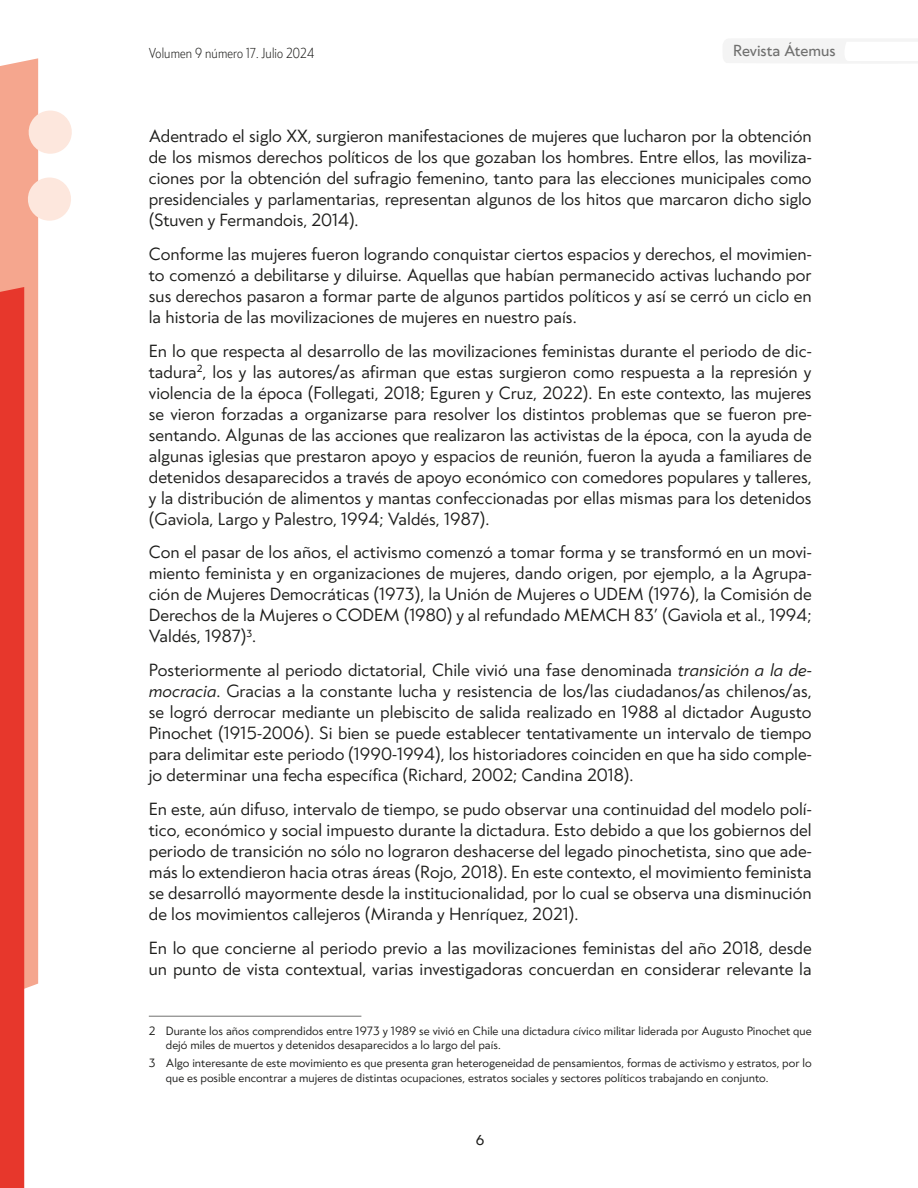
<style>
.page{position:relative;width:918px;height:1188px;background:#fff}
.page>*{position:absolute;margin:0;border:0;box-sizing:border-box;transform-origin:0 0}
.t1{font:16.5px/21px "Klein";color:#1d1d1b;text-align:justify}
.t2{font:15px "Klein";color:#70706f}
.t3{font:300 13.5px "Klein Condensed";letter-spacing:.01em;color:#1d1d1b}
.t4{font:13.5px "Klein";color:#1d1d1b}
.t5{font:11.25px/14.2px "Klein";color:#1d1d1b}
.s1{font-style:italic}
</style>
<div class="page">
<svg style="left:723px;top:39px;width:195px;height:24px"></svg>
<svg style="left:0;top:58px;width:72px;height:1130px"></svg>
<hr style="left:149px;top:1016px;width:212px;height:1px;background:#70706f">
<p class="t3" style="left:149px;top:43px;width:167px">Volumen 9 número 17. Julio 2024</p>
<p class="t2" style="left:733px;top:39px;width:104px">Revista Átemus</p>
<p class="t1" style="left:149px;top:125px;width:664px">Adentrado el siglo XX, surgieron manifestaciones de mujeres que lucharon por la obtención de los mismos derechos políticos de los que gozaban los hombres. Entre ellos, las moviliza&shy;ciones por la obtención del sufragio femenino, tanto para las elecciones municipales como presidenciales y parlamentarias, representan algunos de los hitos que marcaron dicho siglo (Stuven y Fermandois, 2014).</p>
<p class="t1" style="left:149px;top:243px;width:664px">Conforme las mujeres fueron logrando conquistar ciertos espacios y derechos, el movimien&shy;to comenzó a debilitarse y diluirse. Aquellas que habían permanecido activas luchando por sus derechos pasaron a formar parte de algunos partidos políticos y así se cerró un ciclo en la historia de las movilizaciones de mujeres en nuestro país.</p>
<p class="t1" style="left:149px;top:339px;width:664px">En lo que respecta al desarrollo de las movilizaciones feministas durante el periodo de dic&shy;tadura<sup>2</sup>, los y las autores/as afirman que estas surgieron como respuesta a la represión y violencia de la época (Follegati, 2018; Eguren y Cruz, 2022). En este contexto, las mujeres se vieron forzadas a organizarse para resolver los distintos problemas que se fueron pre&shy;sentando. Algunas de las acciones que realizaron las activistas de la época, con la ayuda de algunas iglesias que prestaron apoyo y espacios de reunión, fueron la ayuda a familiares de detenidos desaparecidos a través de apoyo económico con comedores populares y talleres, y la distribución de alimentos y mantas confeccionadas por ellas mismas para los detenidos (Gaviola, Largo y Palestro, 1994; Valdés, 1987).</p>
<p class="t1" style="left:149px;top:541px;width:664px">Con el pasar de los años, el activismo comenzó a tomar forma y se transformó en un movi&shy;miento feminista y en organizaciones de mujeres, dando origen, por ejemplo, a la Agrupa&shy;ción de Mujeres Democráticas (1973), la Unión de Mujeres o UDEM (1976), la Comisión de Derechos de la Mujeres o CODEM (1980) y al refundado MEMCH 83’ (Gaviola et al., 1994; Valdés, 1987)<sup>3</sup>.</p>
<p class="t1" style="left:149px;top:659px;width:664px">Posteriormente al periodo dictatorial, Chile vivió una fase denominada <span class="s1">transición a la de&shy;mocracia</span>. Gracias a la constante lucha y resistencia de los/las ciudadanos/as chilenos/as, se logró derrocar mediante un plebiscito de salida realizado en 1988 al dictador Augusto Pinochet (1915-2006). Si bien se puede establecer tentativamente un intervalo de tiempo para delimitar este periodo (1990-1994), los historiadores coinciden en que ha sido comple&shy;jo determinar una fecha específica (Richard, 2002; Candina 2018).</p>
<p class="t1" style="left:149px;top:798px;width:664px">En este, aún difuso, intervalo de tiempo, se pudo observar una continuidad del modelo polí&shy;tico, económico y social impuesto durante la dictadura. Esto debido a que los gobiernos del periodo de transición no sólo no lograron deshacerse del legado pinochetista, sino que ade&shy;más lo extendieron hacia otras áreas (Rojo, 2018). En este contexto, el movimiento feminista se desarrolló mayormente desde la institucionalidad, por lo cual se observa una disminución de los movimientos callejeros (Miranda y Henríquez, 2021).</p>
<p class="t1" style="left:149px;top:936px;width:664px">En lo que concierne al periodo previo a las movilizaciones feministas del año 2018, desde un punto de vista contextual, varias investigadoras concuerdan en considerar relevante la</p>
<p class="t5" style="left:166px;top:1023px;width:647px;text-indent:-17px">2 Durante los años comprendidos entre 1973 y 1989 se vivió en Chile una dictadura cívico militar liderada por Augusto Pinochet que dejó miles de muertos y detenidos desaparecidos a lo largo del país.</p>
<p class="t5" style="left:166px;top:1056px;width:647px;text-indent:-17px">3 Algo interesante de este movimiento es que presenta gran heterogeneidad de pensamientos, formas de activismo y estratos, por lo que es posible encontrar a mujeres de distintas ocupaciones, estratos sociales y sectores políticos trabajando en conjunto.</p>
<p class="t4" style="left:476px;top:1130px;width:10px">6</p>
</div>
